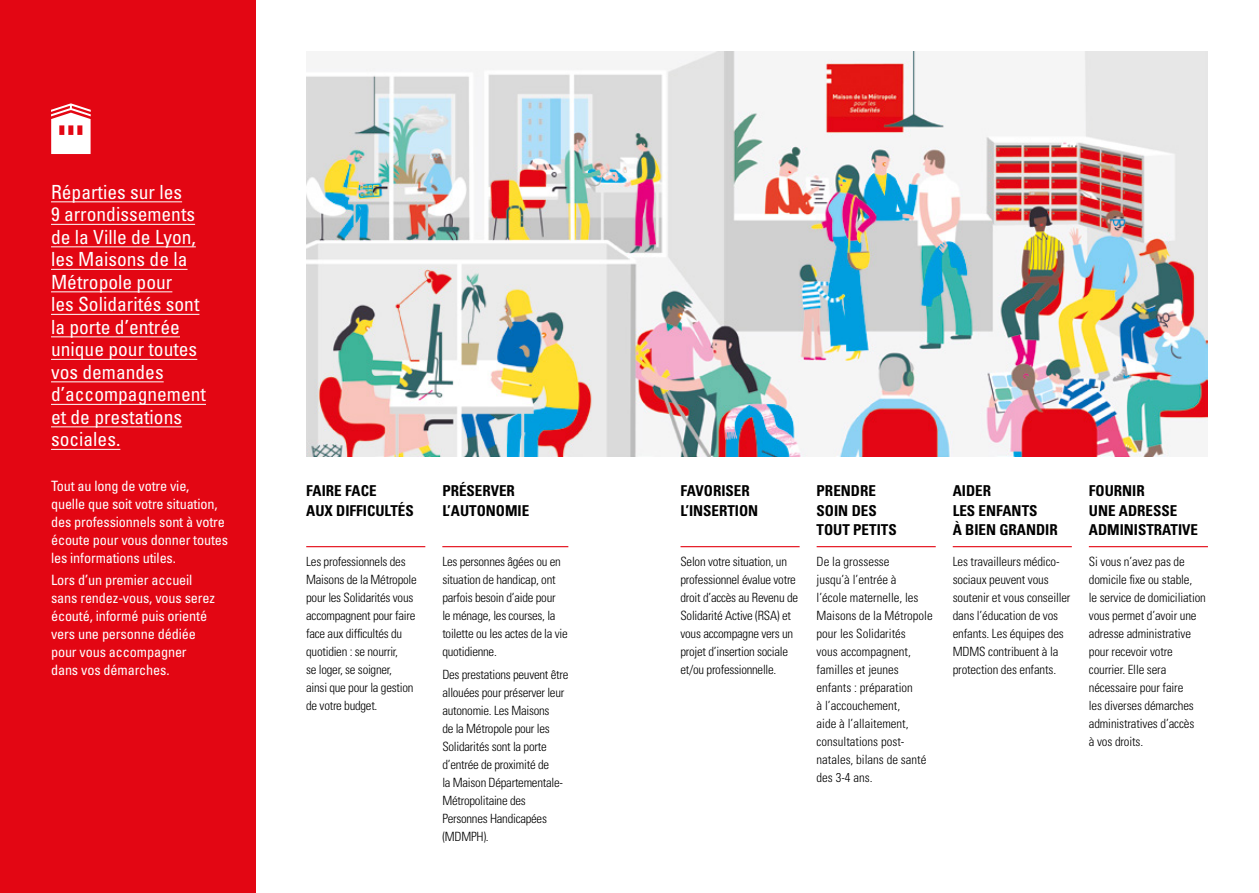
<style>
.page{position:relative;width:1259px;height:893px;background:#fff}
.page>*{position:absolute;margin:0;border:0;box-sizing:border-box;transform-origin:0 0}
.t1{font:condensed 19.5px/22.5px "Univers LT Std";color:#fff}
.t2{font:700 condensed 15px/19.5px "Univers LT Std";color:#000}
.t3{font:condensed 14.25px/18px "Univers LT Std";letter-spacing:-.01em;color:#fff}
.t4{font:300 condensed 12.75px/18px "Univers LT Std";letter-spacing:-.02em;color:#000}
.t5{font:300 condensed 12.75px/18px "Univers LT Std";color:#000}
</style>
<div class="page">
<div style="left:0;top:0;width:255px;height:893px;background:#e30613"></div>
<hr style="left:51px;top:201px;width:131px;height:1px;background:#fff">
<hr style="left:51px;top:224px;width:144px;height:1px;background:#fff">
<hr style="left:51px;top:246px;width:145px;height:1px;background:#fff">
<hr style="left:51px;top:269px;width:136px;height:1px;background:#fff">
<hr style="left:51px;top:291px;width:121px;height:1px;background:#fff">
<hr style="left:51px;top:314px;width:148px;height:1px;background:#fff">
<hr style="left:51px;top:336px;width:129px;height:1px;background:#fff">
<hr style="left:51px;top:359px;width:146px;height:1px;background:#fff">
<hr style="left:51px;top:381px;width:113px;height:1px;background:#fff">
<hr style="left:51px;top:404px;width:155px;height:1px;background:#fff">
<hr style="left:51px;top:426px;width:131px;height:1px;background:#fff">
<hr style="left:51px;top:449px;width:69px;height:1px;background:#fff">
<img style="left:306px;top:51px;width:902px;height:406px">
<svg style="left:51px;top:103px;width:40px;height:51px"></svg>
<hr style="left:306px;top:546px;width:119px;height:1px;background:#e30613">
<hr style="left:442px;top:546px;width:126px;height:1px;background:#e30613">
<hr style="left:680px;top:546px;width:119px;height:1px;background:#e30613">
<hr style="left:816px;top:546px;width:119px;height:1px;background:#e30613">
<hr style="left:952px;top:546px;width:119px;height:1px;background:#e30613">
<hr style="left:1089px;top:546px;width:119px;height:1px;background:#e30613">
<h1 class="t1" style="left:51px;top:180px;width:156px">Réparties sur les<br>9 arrondissements de la Ville de Lyon, les Maisons de la<br>Métropole pour<br>les Solidarités sont la porte d’entrée unique pour toutes vos demandes d’accompagnement et de prestations sociales.</h1>
<p class="t3" style="left:51px;top:477px;width:179px">Tout au long de votre vie,<br>quelle que soit votre situation, des professionnels sont à votre écoute pour vous donner toutes les informations utiles.</p>
<p class="t3" style="left:51px;top:571px;width:165px">Lors d’un premier accueil sans rendez-vous, vous serez écouté, informé puis orienté vers une personne dédiée pour vous accompagner dans vos démarches.</p>
<p class="t2" style="left:306px;top:481px;width:109px">FAIRE FACE<br>AUX DIFFICULTÉS</p>
<p class="t4" style="left:306px;top:553px;width:112px">Les professionnels des<br>Maisons de la Métropole pour les Solidarités vous accompagnent pour faire face aux difficultés du quotidien : se nourrir,<br>se loger, se soigner,<br>ainsi que pour la gestion de votre budget.</p>
<p class="t2" style="left:442px;top:481px;width:88px">PRÉSERVER<br>L’AUTONOMIE</p>
<p class="t4" style="left:442px;top:553px;width:127px">Les personnes âgées ou en situation de handicap, ont parfois besoin d’aide pour<br>le ménage, les courses, la toilette ou les actes de la vie quotidienne.</p>
<p class="t4" style="left:442px;top:665px;width:127px">Des prestations peuvent être allouées pour préserver leur autonomie. Les Maisons<br>de la Métropole pour les<br>Solidarités sont la porte d’entrée de proximité de<br>la Maison Départementale-<br>Métropolitaine des<br>Personnes Handicapées (MDMPH).</p>
<p class="t2" style="left:680px;top:481px;width:79px">FAVORISER<br>L’INSERTION</p>
<p class="t4" style="left:680px;top:553px;width:119px">Selon votre situation, un professionnel évalue votre droit d’accès au Revenu de<br>Solidarité Active (RSA) et vous accompagne vers un projet d’insertion sociale et/ou professionnelle.</p>
<p class="t2" style="left:816px;top:481px;width:82px">PRENDRE<br>SOIN DES<br>TOUT PETITS</p>
<p class="t5" style="left:816px;top:553px;width:118px">De la grossesse<br>jusqu’à l’entrée à<br>l’école maternelle, les<br>Maisons de la Métropole pour les Solidarités<br>vous accompagnent, familles et jeunes enfants : préparation<br>à l’accouchement,<br>aide à l’allaitement, consultations post&shy;natales, bilans de santé des 3-4 ans.</p>
<p class="t2" style="left:952px;top:481px;width:107px">AIDER<br>LES ENFANTS<br>À BIEN GRANDIR</p>
<p class="t4" style="left:952px;top:553px;width:119px">Les travailleurs médico&shy;sociaux peuvent vous soutenir et vous conseiller dans l’éducation de vos enfants. Les équipes des<br>MDMS contribuent à la protection des enfants.</p>
<p class="t2" style="left:1089px;top:481px;width:111px">FOURNIR<br>UNE ADRESSE<br>ADMINISTRATIVE</p>
<p class="t4" style="left:1089px;top:553px;width:119px">Si vous n’avez pas de domicile fixe ou stable,<br>le service de domiciliation vous permet d’avoir une adresse administrative pour recevoir votre courrier. Elle sera nécessaire pour faire<br>les diverses démarches administratives d’accès<br>à vos droits.</p>
</div>
